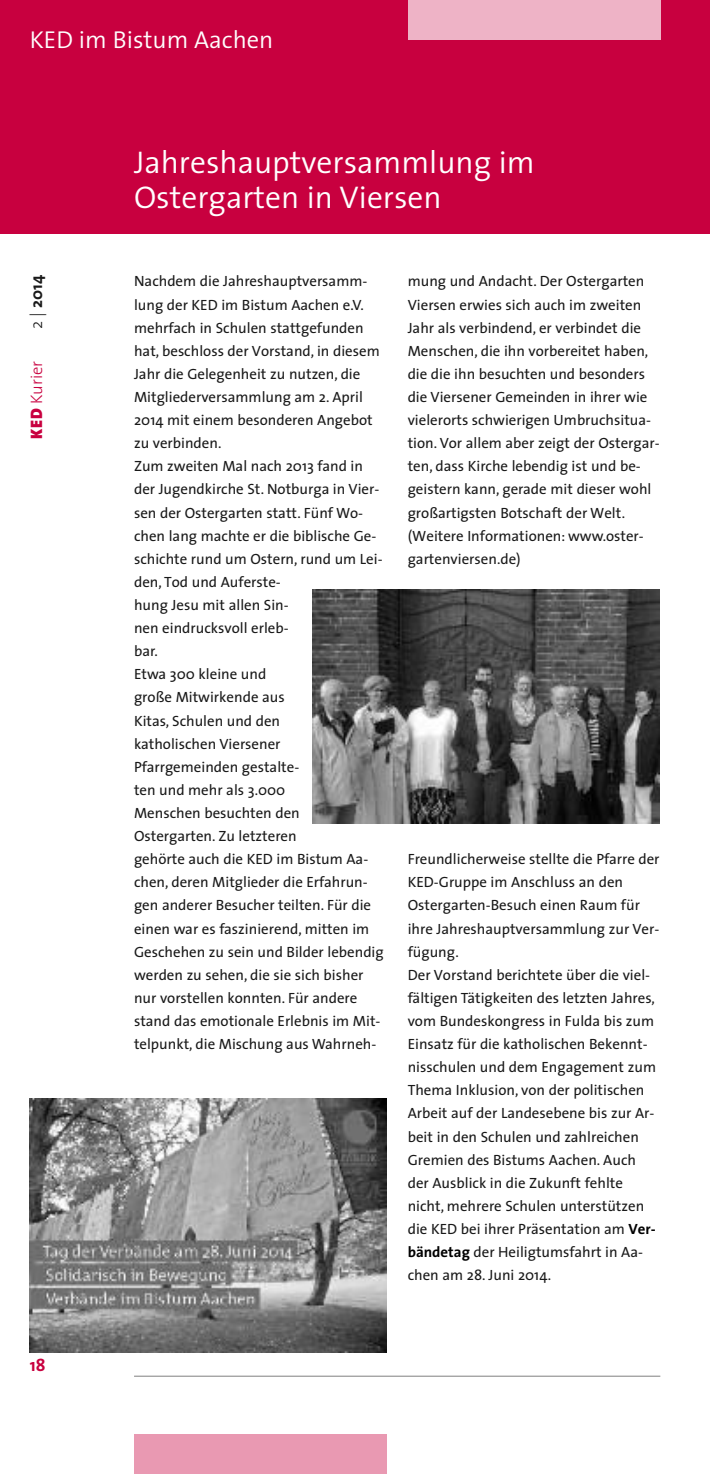
<style>
.page{position:relative;width:710px;height:1474px;background:#fff}
.page>*{position:absolute;margin:0;border:0;box-sizing:border-box;transform-origin:0 0}
.t1{font:300 31.5px/35px "The Sans";color:#fff}
.t2{font:300 24.5px "The Sans";color:#fff}
.t3{font:700 17.5px "The Sans";color:#c8003f}
.t4{font:300 16.62px "The Sans";color:#c8003f}
.t5{font:700 16.62px "The Sans";color:#191919}
.t6{font:14.88px/23.1px "The Sans";color:#191919}
.s1{font-weight:300}
.s2{font-weight:900}
.s3{font-weight:700;color:#000}
</style>
<div class="page">
<div style="left:134px;top:1434px;width:252px;height:39px;background:#e999b2"></div>
<img style="left:30px;top:1098px;width:356px;height:254px">
<img style="left:312px;top:590px;width:347px;height:233px">
<div style="left:0;top:0;width:709px;height:233px;background:#c8003f"></div>
<div style="left:407px;top:0;width:253px;height:40px;background:#eeb3c6"></div>
<hr style="left:134px;top:1375px;width:526px;height:1px;background:#808080">
<h2 class="t2" style="left:30px;top:32px;width:245px">KED im Bistum Aachen</h2>
<p class="t5" style="left:30px;top:329px;width:55px;rotate:-90deg"><span class="s1">2 |</span> 2014</p>
<p class="t4" style="left:30px;top:439px;width:80px;rotate:-90deg"><span class="s2">KED</span> Kurier</p>
<p class="t3" style="left:30px;top:1357px;width:17px">18</p>
<h1 class="t1" style="left:134px;top:148px;width:402px">Jahreshauptversammlung im<br>Ostergarten in Viersen</h1>
<p class="t6" style="left:134px;top:271px;width:251px">Nachdem die Jahreshauptversamm&shy;lung der KED im Bistum Aachen e.V. mehrfach in Schulen stattgefunden hat, beschloss der Vorstand, in diesem<br>Jahr die Gelegenheit zu nutzen, die<br>Mitgliederversammlung am 2. April<br>2014 mit einem besonderen Angebot zu verbinden.<br>Zum zweiten Mal nach 2013 fand in der Jugendkirche St. Notburga in Vier&shy;sen der Ostergarten statt. Fünf Wo&shy;chen lang machte er die biblische Ge&shy;schichte rund um Ostern, rund um Lei&shy;den, Tod und Auferste-<br>hung Jesu mit allen Sin-<br>nen eindrucksvoll erleb-<br>bar.<br>Etwa 300 kleine und<br>große Mitwirkende aus<br>Kitas, Schulen und den<br>katholischen Viersener<br>Pfarrgemeinden gestalte-<br>ten und mehr als 3.000<br>Menschen besuchten den<br>Ostergarten. Zu letzteren<br>gehörte auch die KED im Bistum Aa&shy;chen, deren Mitglieder die Erfahrun&shy;gen anderer Besucher teilten. Für die einen war es faszinierend, mitten im<br>Geschehen zu sein und Bilder lebendig werden zu sehen, die sie sich bisher nur vorstellen konnten. Für andere stand das emotionale Erlebnis im Mit&shy;telpunkt, die Mischung aus Wahrneh-</p>
<p class="t6" style="left:407px;top:271px;width:253px">mung und Andacht. Der Ostergarten Viersen erwies sich auch im zweiten Jahr als verbindend, er verbindet die Menschen, die ihn vorbereitet haben, die die ihn besuchten und besonders die Viersener Gemeinden in ihrer wie vielerorts schwierigen Umbruchsitua&shy;tion. Vor allem aber zeigt der Ostergar&shy;ten, dass Kirche lebendig ist und be&shy;geistern kann, gerade mit dieser wohl großartigsten Botschaft der Welt. (Weitere Informationen: www.oster&shy;gartenviersen.de)</p>
<p class="t6" style="left:407px;top:849px;width:253px">Freundlicherweise stellte die Pfarre der KED-Gruppe im Anschluss an den Ostergarten-Besuch einen Raum für ihre Jahreshauptversammlung zur Ver&shy;fügung.<br>Der Vorstand berichtete über die viel&shy;fältigen Tätigkeiten des letzten Jahres, vom Bundeskongress in Fulda bis zum Einsatz für die katholischen Bekennt&shy;nisschulen und dem Engagement zum Thema Inklusion, von der politischen Arbeit auf der Landesebene bis zur Ar&shy;beit in den Schulen und zahlreichen Gremien des Bistums Aachen. Auch der Ausblick in die Zukunft fehlte nicht, mehrere Schulen unterstützen die KED bei ihrer Präsentation am <span class="s3">Ver&shy;bändetag</span> der Heiligtumsfahrt in Aa&shy;chen am 28. Juni 2014.</p>
</div>
